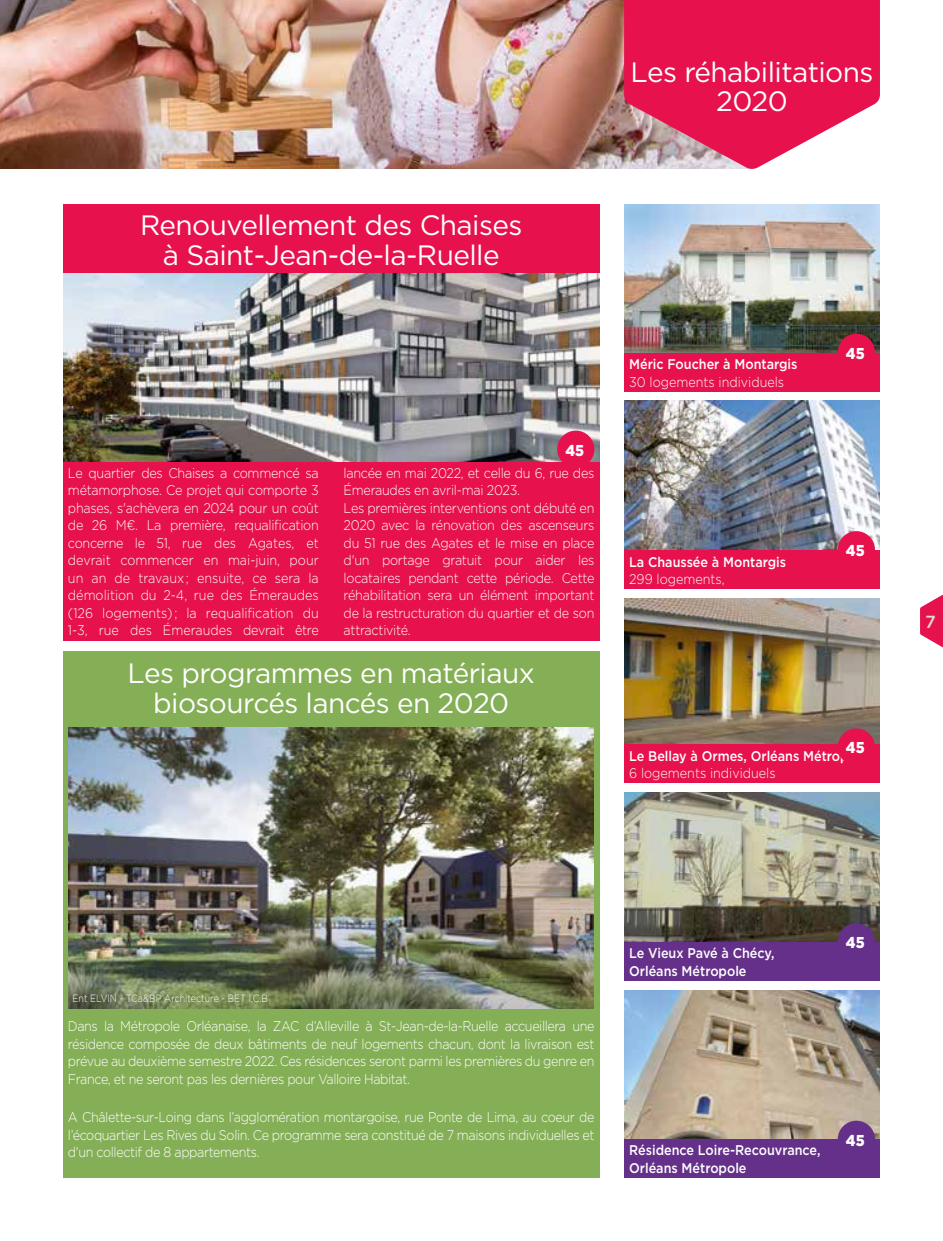
<style>
.page{position:relative;width:943px;height:1241px;background:#fff}
.page>*{position:absolute;margin:0;border:0;box-sizing:border-box;transform-origin:0 0}
.t1{font:28px/29.8px "Gotham";letter-spacing:-.02em;color:#fff;text-align:center}
.t2{font:500 17.5px "Gotham";color:#dddad8}
.t3{font:900 15.75px "Gotham";color:#fff;scale:.9 1}
.t4{font:300 14px/17.5px "Gotham";letter-spacing:-.02em;color:#fff;text-align:justify;scale:.9 1}
.t5{font:500 14px/17.5px "Gotham";color:#fff;scale:.9 1}
.t6{font:300 14px "Gotham";color:#fff;scale:.9 1}
.t7{font:300 10.5px "Gotham";color:#fff;scale:.85 1}
</style>
<div class="page">
<div style="left:63px;top:651px;width:536px;height:526px;background:#84af56"></div>
<svg style="left:920px;top:594px;width:23px;height:53px"></svg>
<img style="left:0;top:0;width:624px;height:169px">
<img style="left:624px;top:990px;width:256px;height:149px">
<img style="left:624px;top:792px;width:256px;height:149px">
<img style="left:624px;top:401px;width:256px;height:148px">
<img style="left:624px;top:204px;width:256px;height:149px">
<img style="left:624px;top:598px;width:255px;height:146px">
<div style="left:624px;top:744px;width:256px;height:39px;background:#e6114d"></div>
<div style="left:624px;top:1139px;width:256px;height:38px;background:#653089"></div>
<div style="left:624px;top:941px;width:256px;height:39px;background:#653089"></div>
<div style="left:624px;top:550px;width:256px;height:39px;background:#e6114d"></div>
<div style="left:624px;top:353px;width:256px;height:38px;background:#e6114d"></div>
<img style="left:63px;top:273px;width:536px;height:188px">
<div style="left:63px;top:461px;width:536px;height:179px;background:#e6114d"></div>
<img style="left:68px;top:727px;width:525px;height:281px">
<div style="left:63px;top:205px;width:536px;height:68px;background:#e6114d"></div>
<div style="left:837px;top:1120px;width:38px;height:37px;background:#653089;border-radius:50%"></div>
<div style="left:837px;top:923px;width:38px;height:37px;background:#653089;border-radius:50%"></div>
<div style="left:837px;top:531px;width:38px;height:37px;background:#e6114d;border-radius:50%"></div>
<div style="left:837px;top:334px;width:38px;height:37px;background:#e6114d;border-radius:50%"></div>
<div style="left:837px;top:728px;width:38px;height:37px;background:#e6114d;border-radius:50%"></div>
<svg style="left:624px;top:0;width:256px;height:169px;background:#e33767"></svg>
<div style="left:557px;top:430px;width:37px;height:38px;background:#e6114d;border-radius:50%"></div>
<h1 class="t1" style="left:630px;top:56px;width:244px">Les réhabilitations<br>2020</h1>
<h1 class="t1" style="left:140px;top:210px;width:384px">Renouvellement des Chaises à Saint-Jean-de-la-Ruelle</h1>
<p class="t3" style="left:565px;top:439px;width:22px">45</p>
<p class="t4" style="left:68px;top:463px;width:280px">Le quartier des Chaises a commencé sa métamorphose. Ce projet qui comporte 3 phases, s'achèvera en 2024 pour un coût de 26 M€. La première, requalification concerne le 51, rue des Agates, et devrait commencer en mai-juin, pour un an de travaux ; ensuite, ce sera la démolition du 2-4, rue des Émeraudes (126 logements) ; la requalification du 1-3, rue des Émeraudes devrait être</p>
<p class="t4" style="left:343px;top:463px;width:280px;text-align:left">lancée en mai 2022, et celle du 6, rue des Émeraudes en avril-mai 2023.<br>Les premières interventions ont débuté en 2020 avec la rénovation des ascenseurs du 51 rue des Agates et le mise en place d'un portage gratuit pour aider les locataires pendant cette période. Cette réhabilitation sera un élément important de la restructuration du quartier et de son attractivité.</p>
<h1 class="t1" style="left:128px;top:657px;width:409px">Les programmes en matériaux biosourcés lancés en 2020</h1>
<p class="t5" style="left:629px;top:355px;width:188px">Méric Foucher à Montargis</p>
<p class="t6" style="left:629px;top:373px;width:174px">30 logements individuels</p>
<p class="t3" style="left:846px;top:342px;width:22px">45</p>
<p class="t5" style="left:629px;top:552px;width:176px">La Chaussée à Montargis</p>
<p class="t6" style="left:629px;top:570px;width:108px">299 logements,</p>
<p class="t3" style="left:846px;top:539px;width:22px">45</p>
<p class="t3" style="left:845px;top:736px;width:22px">45</p>
<p class="t5" style="left:629px;top:746px;width:267px">Le Bellay à Ormes, Orléans Métropole</p>
<p class="t6" style="left:629px;top:764px;width:164px">6 logements individuels</p>
<p class="t2" style="left:925px;top:610px;width:12px">7</p>
<p class="t7" style="left:73px;top:991px;width:231px">Ent ELVIN - TCa&amp;BP Architecture - BET I.C.B</p>
<p class="t4" style="left:68px;top:1017px;width:586px">Dans la Métropole Orléanaise, la ZAC d’Alleville à St-Jean-de-la-Ruelle accueillera une résidence composée de deux bâtiments de neuf logements chacun, dont la livraison est prévue au deuxième semestre 2022. Ces résidences seront parmi les premières du genre en France, et ne seront pas les dernières pour Valloire Habitat.</p>
<p class="t4" style="left:68px;top:1108px;width:586px">A Châlette-sur-Loing dans l’agglomération montargoise, rue Ponte de Lima, au coeur de l’écoquartier Les Rives du Solin. Ce programme sera constitué de 7 maisons individuelles et d'un collectif de 8 appartements.</p>
<p class="t5" style="left:629px;top:944px;width:163px">Le Vieux Pavé à Chécy,<br>Orléans Métropole</p>
<p class="t3" style="left:846px;top:931px;width:22px">45</p>
<p class="t5" style="left:629px;top:1141px;width:214px">Résidence Loire-Recouvrance,<br>Orléans Métropole</p>
<p class="t3" style="left:846px;top:1128px;width:22px">45</p>
</div>
